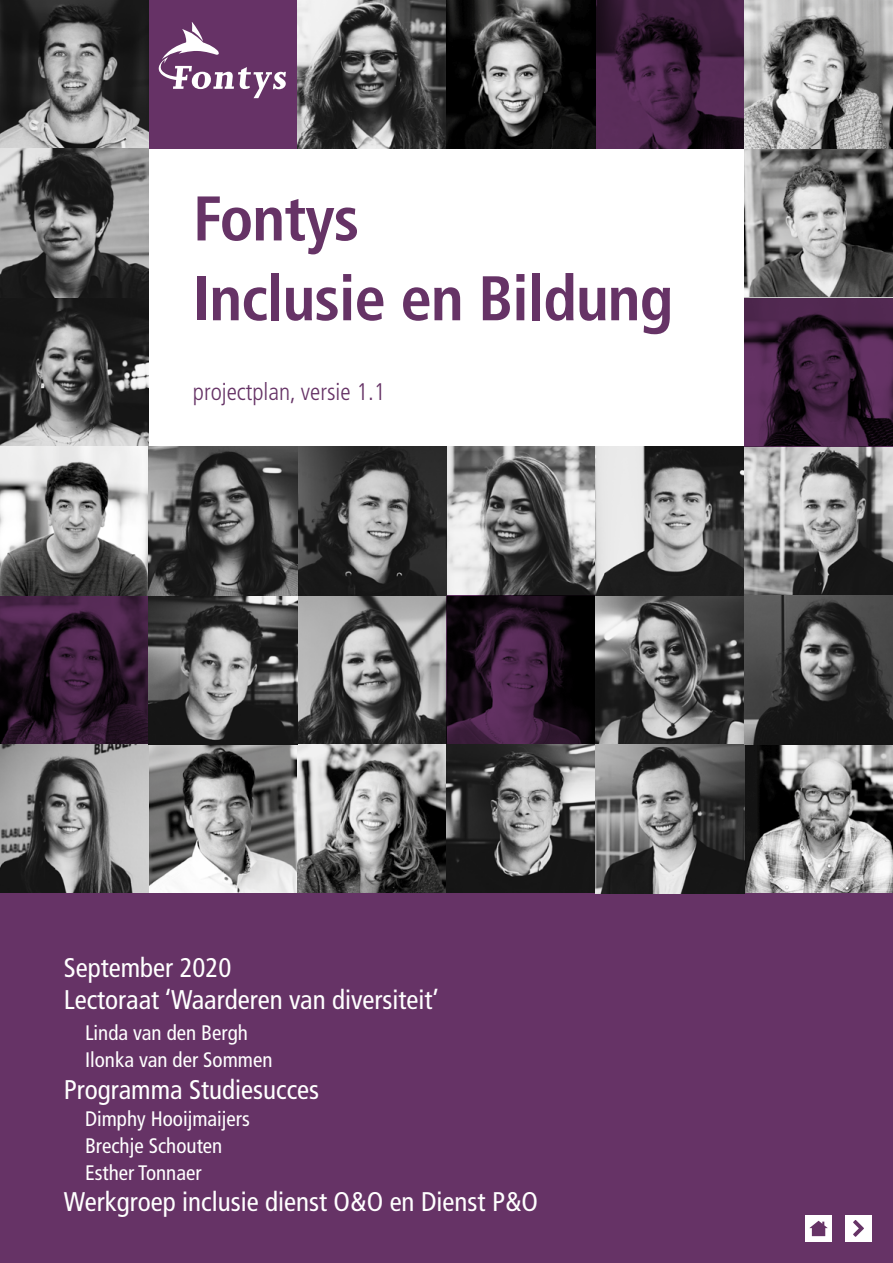
<style>
.page{position:relative;width:893px;height:1263px;background:#fff}
.page>*{position:absolute;margin:0;border:0;box-sizing:border-box;transform-origin:0 0}
.t1{font:700 63px/79.8px "Fontys Frutiger Cn";letter-spacing:-.015em;color:#636}
.t2{font:27px/31.5px "Fontys Frutiger Cn";color:#fff}
.t3{font:300 24px "Fontys Frutiger Cn";color:#636}
.t4{font:21px/27px "Fontys Frutiger Cn";color:#fff}
</style>
<div class="page">
<img style="left:0;top:0;width:149px;height:446px">
<img style="left:0;top:446px;width:595px;height:447px">
<div style="left:149px;top:0;width:149px;height:149px;background:#663266"></div>
<svg style="left:159px;top:22px;width:127px;height:76px"></svg>
<img style="left:298px;top:0;width:595px;height:149px">
<img style="left:298px;top:0;width:148px;height:1px">
<img style="left:595px;top:446px;width:149px;height:298px">
<img style="left:595px;top:744px;width:298px;height:149px">
<img style="left:744px;top:149px;width:149px;height:595px">
<svg style="left:0;top:595px;width:149px;height:149px;background:#311831"></svg>
<svg style="left:446px;top:595px;width:149px;height:149px;background:#251225"></svg>
<svg style="left:595px;top:0;width:149px;height:149px;background:#3e1f3e"></svg>
<div style="left:0;top:893px;width:893px;height:370px;background:#636"></div>
<svg style="left:744px;top:298px;width:149px;height:148px;background:#3f1f3f"></svg>
<div style="left:845px;top:1215px;width:27px;height:27px;background:#fff"></div>
<svg style="left:853px;top:1220px;width:11px;height:17px"></svg>
<div style="left:805px;top:1215px;width:27px;height:27px;background:#fff"></div>
<svg style="left:809px;top:1221px;width:19px;height:15px"></svg>
<h1 class="t1" style="left:193px;top:179px;width:482px">Fontys<br>Inclusie en Bildung</h1>
<p class="t3" style="left:193px;top:378px;width:194px">projectplan, versie 1.1</p>
<p class="t2" style="left:64px;top:952px;width:377px">September 2020<br>Lectoraat ‘Waarderen van diversiteit’</p>
<p class="t4" style="left:85px;top:1019px;width:189px">Linda van den Bergh<br>Ilonka van der Sommen</p>
<p class="t2" style="left:64px;top:1074px;width:257px">Programma Studiesucces</p>
<p class="t4" style="left:85px;top:1105px;width:166px">Dimphy Hooijmaijers<br>Brechje Schouten<br>Esther Tonnaer</p>
<p class="t2" style="left:64px;top:1186px;width:476px">Werkgroep inclusie dienst O&amp;O en Dienst P&amp;O</p>
</div>
